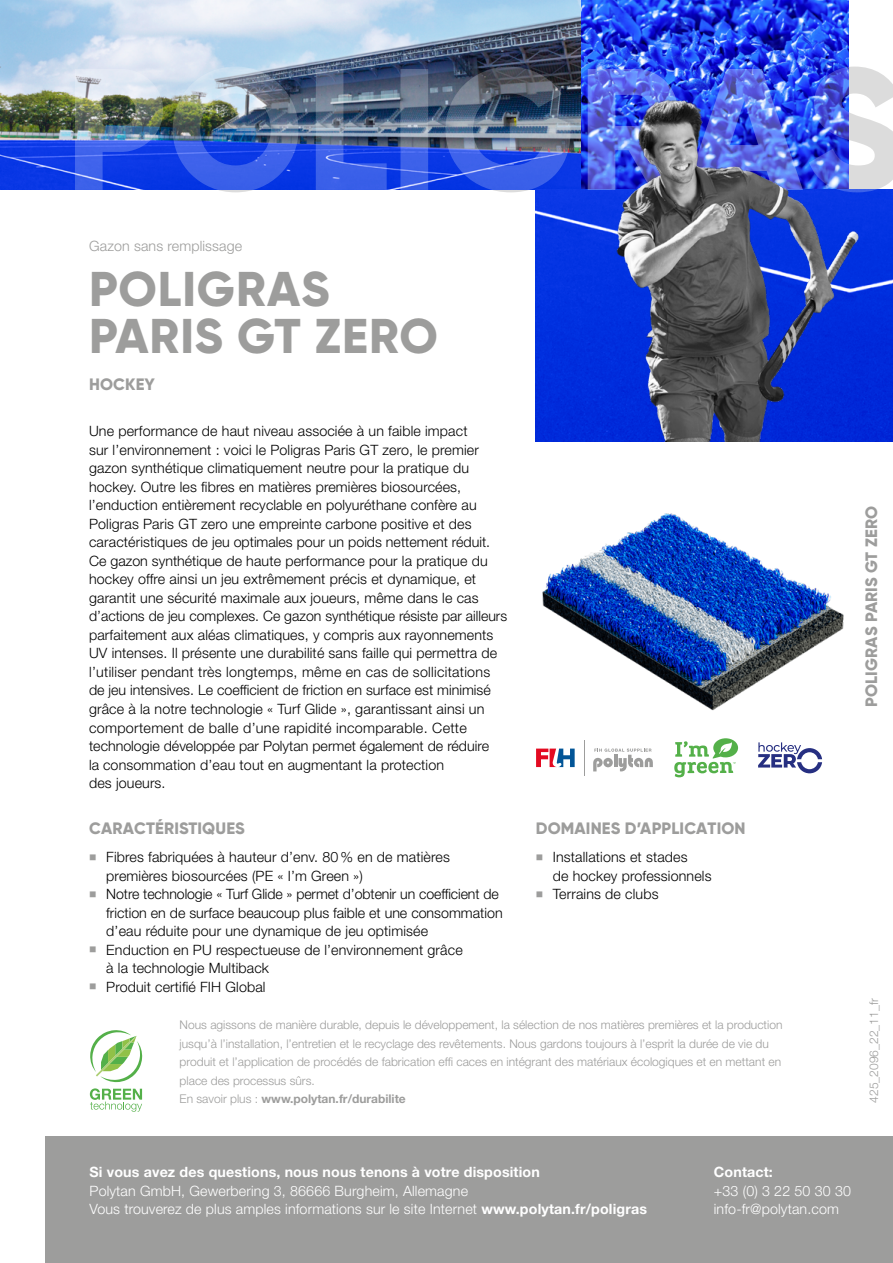
<style>
.page{position:relative;width:893px;height:1263px;background:#fff}
.page>*{position:absolute;margin:0;border:0;box-sizing:border-box;transform-origin:0 0}
.t1{font:800 48.75px/46.3px "Gilroy";letter-spacing:.02em;color:#9d9d9c}
.t2{font:800 16.5px "Gilroy";letter-spacing:.01em;color:#9d9d9c}
.t3{font:300 14.25px/18.5px "Helvetica Neue LT Std";letter-spacing:.01em;color:#000}
.t4{font:300 14.25px/18.5px "Helvetica Neue LT Std";letter-spacing:.01em;color:#fff}
.t5{font:700 14.25px "Helvetica Neue LT Std";letter-spacing:.01em;color:#fff}
.t6{font:300 14.25px "Helvetica Neue LT Std";letter-spacing:.01em;color:#9d9d9c}
.t7{font:300 12px/18.6px "Helvetica Neue LT Std";color:#9d9d9c}
.s1{font-weight:700}
</style>
<div class="page">
<img style="left:581px;top:0;width:267px;height:65px">
<img style="left:0;top:0;width:581px;height:190px">
<div style="left:45px;top:1136px;width:848px;height:127px;background:#9d9d9c"></div>
<img style="left:75px;top:67px;width:437px;height:125px">
<img style="left:512px;top:65px;width:381px;height:377px">
<svg style="left:90px;top:1030px;width:52px;height:52px"></svg>
<svg style="left:90px;top:1088px;width:52px;height:24px"></svg>
<img style="left:542px;top:513px;width:302px;height:235px">
<svg style="left:674px;top:738px;width:64px;height:39px"></svg>
<hr style="left:584px;top:740px;width:1px;height:35px;background:#9d9d9c">
<svg style="left:593px;top:748px;width:60px;height:23px"></svg>
<svg style="left:536px;top:748px;width:39px;height:19px"></svg>
<svg style="left:758px;top:742px;width:64px;height:31px"></svg>
<p class="t6" style="left:89px;top:237px;width:155px">Gazon sans remplissage</p>
<h1 class="t1" style="left:89px;top:266px;width:350px">POLIGRAS<br>PARIS GT ZERO</h1>
<p class="t2" style="left:89px;top:374px;width:67px">HOCKEY</p>
<p class="t3" style="left:89px;top:421px;width:420px">Une performance de haut niveau associée à un faible impact<br>sur l’environnement : voici le Poligras Paris GT zero, le premier gazon synthétique climatiquement neutre pour la pratique du hockey. Outre les fibres en matières premières biosourcées, l’enduction entièrement recyclable en polyuréthane confère au Poligras Paris GT zero une empreinte carbone positive et des caractéristiques de jeu optimales pour un poids nettement réduit.<br>Ce gazon synthétique de haute performance pour la pratique du hockey offre ainsi un jeu extrêmement précis et dynamique, et garantit une sécurité maximale aux joueurs, même dans le cas d’actions de jeu complexes. Ce gazon synthétique résiste par ailleurs parfaitement aux aléas climatiques, y compris aux rayonnements UV intenses. Il présente une durabilité sans faille qui permettra de l’utiliser pendant très longtemps, même en cas de sollicitations de jeu intensives. Le coefficient de friction en surface est minimisé grâce à la notre technologie « Turf Glide », garantissant ainsi un comportement de balle d’une rapidité incomparable. Cette technologie développée par Polytan permet également de réduire<br>la consommation d’eau tout en augmentant la protection<br>des joueurs.</p>
<p class="t2" style="left:89px;top:818px;width:157px">CARACTÉRISTIQUES</p>
<p class="t3" style="left:106px;top:848px;width:398px">Fibres fabriquées à hauteur d’env. 80% en de matières premières biosourcées (PE « I’m Green »)<br>Notre technologie « Turf Glide » permet d’obtenir un coefficient de friction en de surface beaucoup plus faible et une consommation d’eau réduite pour une dynamique de jeu optimisée<br>Enduction en PU respectueuse de l’environnement grâce<br>à la technologie Multiback<br>Produit certifié FIH Global</p>
<p class="t2" style="left:536px;top:818px;width:211px">DOMAINES D’APPLICATION</p>
<p class="t3" style="left:553px;top:847px;width:160px">Installations et stades<br>de hockey professionnels<br>Terrains de clubs</p>
<p class="t7" style="left:180px;top:1015px;width:604px">Nous agissons de manière durable, depuis le développement, la sélection de nos matières premières et la production jusqu’à l’installation, l’entretien et le recyclage des revêtements. Nous gardons toujours à l’esprit la durée de vie du produit et l’application de procédés de fabrication effi caces en intégrant des matériaux écologiques et en mettant en place des processus sûrs.<br>En savoir plus : <span class="s1">www.polytan.fr/durabilite</span></p>
<p class="t2" style="left:861px;top:707px;width:202px;rotate:-90deg">POLIGRAS PARIS GT ZERO</p>
<p class="t7" style="left:864px;top:1103px;width:106px;rotate:-90deg">425_2096_22_11_fr</p>
<p class="t5" style="left:90px;top:1163px;width:452px">Si vous avez des questions, nous nous tenons à votre disposition</p>
<p class="t4" style="left:90px;top:1181px;width:559px">Polytan GmbH, Gewerbering 3, 86666 Burgheim, Allemagne<br>Vous trouverez de plus amples informations sur le site Internet <span class="s1">www.polytan.fr/poligras</span></p>
<p class="t5" style="left:714px;top:1163px;width:61px">Contact:</p>
<p class="t4" style="left:714px;top:1181px;width:139px">+33 (0) 3 22 50 30 30 info-fr@polytan.com</p>
</div>
